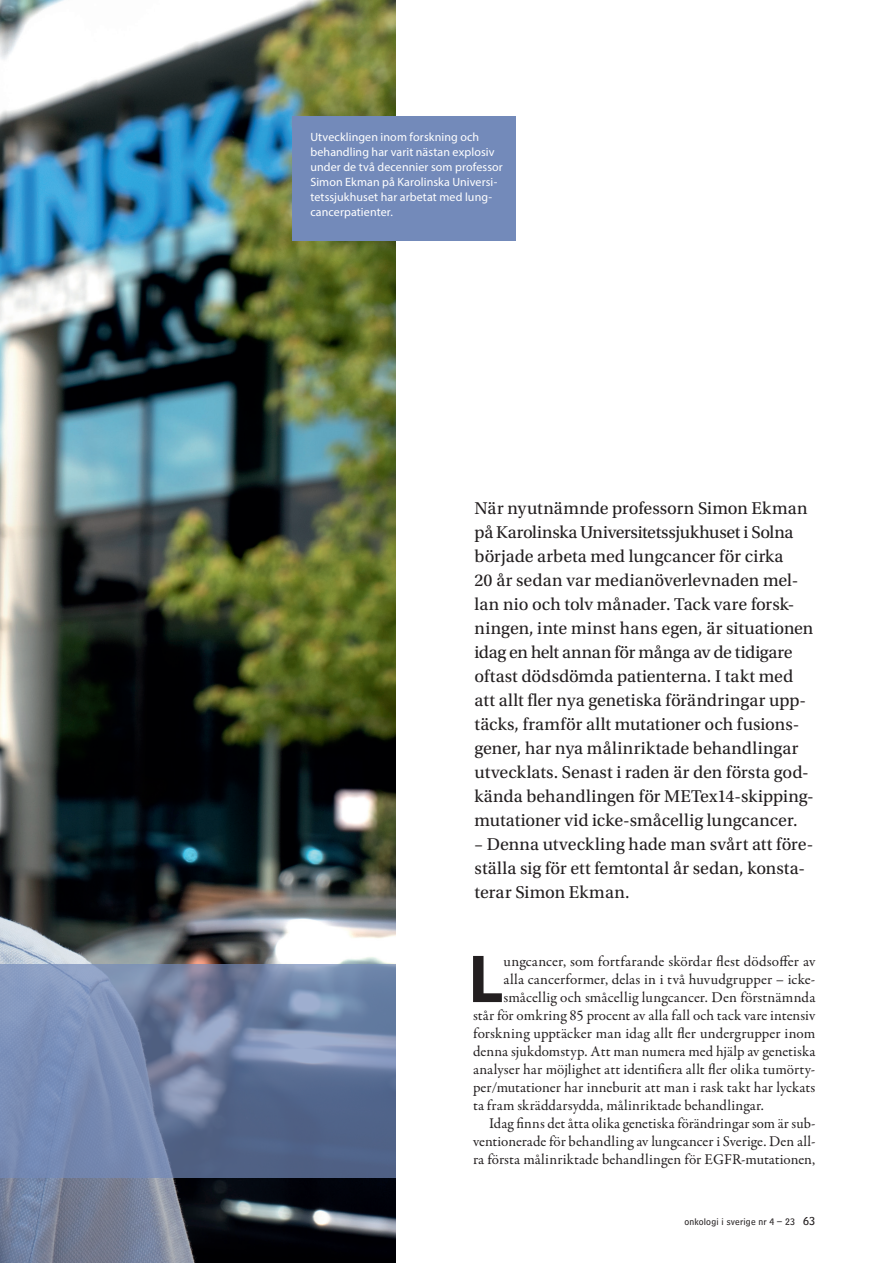
<style>
.page{position:relative;width:893px;height:1263px;background:#fff}
.page>*{position:absolute;margin:0;border:0;box-sizing:border-box;transform-origin:0 0}
.Anfang{font:700 68.4px "Myriad Pro";color:#231f20}
.ingress_Utopia{font:18px/24px "Utopia Std";color:#231f20}
.Anfang-2{font:15px "Garamond Premr Pro";letter-spacing:.005em;color:#231f20}
.BRÖDTEXT{font:15px/18px "Garamond Premr Pro";letter-spacing:.005em;color:#231f20;text-align:justify}
.BILDTEXT{font:12px/15px "Myriad Pro";letter-spacing:.01em;color:#fff}
.t1{font:9.75px "Bell Centennial Std Sub Capt";letter-spacing:.02em;color:#231f20}
.s1{font-size:12px}
</style>
<div class="page">
<img style="left:0;top:0;width:395px;height:1263px">
<svg style="left:0;top:965px;width:395px;height:213px;background:#6f81a5"></svg>
<div style="left:292px;top:116px;width:224px;height:124px;background:#738aba"></div>
<p class="BILDTEXT" style="left:310px;top:129px;width:170px">Utvecklingen inom forskning och</p>
<p class="BILDTEXT" style="left:310px;top:144px;width:186px">behandling har varit nästan explosiv</p>
<p class="BILDTEXT" style="left:310px;top:159px;width:194px">under de två decennier som professor</p>
<p class="BILDTEXT" style="left:310px;top:174px;width:188px">Simon Ekman på Karolinska Universi&shy;tetssjukhuset har arbetat med lung&shy;cancerpatienter.</p>
<p class="ingress_Utopia" style="left:475px;top:496px;width:335px">När nyutnämnde professorn Simon Ekman</p>
<p class="ingress_Utopia" style="left:475px;top:520px;width:321px">på Karolinska Universitetssjukhuset i Solna började arbeta med lungcancer för cirka</p>
<p class="ingress_Utopia" style="left:475px;top:568px;width:340px">20 år sedan var medianöverlevnaden mel&shy;lan nio och tolv månader. Tack vare forsk&shy;ningen, inte minst hans egen, är situationen idag en helt annan för många av de tidigare oftast dödsdömda patienterna. I takt med att allt fler nya genetiska förändringar upp&shy;täcks, framför allt mutationer och fusions&shy;gener, har nya målinriktade behandlingar utvecklats. Senast i raden är den första god&shy;kända behandlingen för METex14-skipping&shy;mutationer vid icke-småcellig lungcancer.</p>
<p class="ingress_Utopia" style="left:475px;top:832px;width:340px">– Denna utveckling hade man svårt att före&shy;ställa sig för ett femtontal år sedan, konsta&shy;terar Simon Ekman.</p>
<p class="Anfang" style="left:469px;top:934px;width:36px">L</p>
<p class="Anfang-2" style="left:503px;top:952px;width:313px">ungcancer, som fortfarande skördar flest dödsoffer av</p>
<p class="Anfang-2" style="left:503px;top:970px;width:313px">alla cancerformer, delas in i två huvudgrupper – icke-</p>
<p class="Anfang-2" style="left:503px;top:988px;width:313px">småcellig och småcellig lungcancer. Den förstnämnda</p>
<p class="Anfang-2" style="left:473px;top:1006px;width:344px">står för omkring 85 procent av alla fall och tack vare intensiv</p>
<p class="Anfang-2" style="left:473px;top:1024px;width:344px">forskning upptäcker man idag allt fler undergrupper inom</p>
<p class="Anfang-2" style="left:473px;top:1042px;width:344px">denna sjukdomstyp. Att man numera med hjälp av genetiska</p>
<p class="Anfang-2" style="left:473px;top:1060px;width:344px">analyser har möjlighet att identifiera allt fler olika tumörty-</p>
<p class="Anfang-2" style="left:473px;top:1078px;width:344px">per/mutationer har inneburit att man i rask takt har lyckats</p>
<p class="Anfang-2" style="left:473px;top:1096px;width:292px">ta fram skräddarsydda, målinriktade behandlingar.</p>
<p class="BRÖDTEXT" style="left:473px;top:1115px;width:344px;text-indent:16px">Idag finns det åtta olika genetiska förändringar som är sub&shy;ventionerade för behandling av lungcancer i Sverige. Den all&shy;ra första målinriktade behandlingen för EGFR-mutationen,</p>
<p class="t1" style="left:684px;top:1216px;width:132px">onkologi i sverige nr 4 – 23 <span class="s1">63</span></p>
</div>
